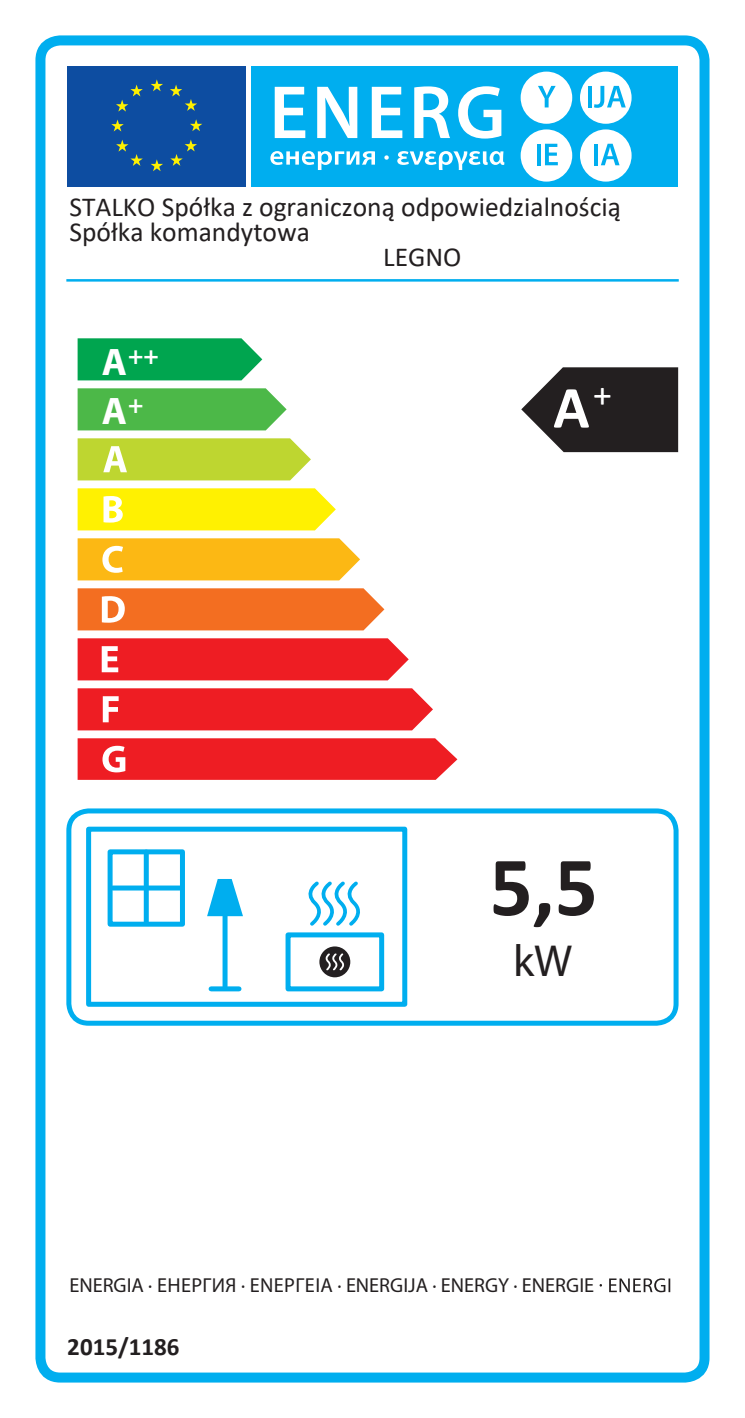
<style>
.page{position:relative;width:745px;height:1418px;background:#fff}
.page>*{position:absolute;margin:0;border:0;box-sizing:border-box;transform-origin:0 0}
.t1{font:700 85px "Calibri";color:#231f20}
.t2{font:700 45px/55.5px "Calibri";color:#fff}
.t3{font:45px "Myriad Pro";color:#231f20}
.t4{font:700 38.5px "Myriad Pro";color:#fff}
.t5{font:27.5px/25px "Calibri";color:#231f20}
.t6{font:700 25.75px "Myriad Pro";color:#fff}
.t7{font:700 25px "Calibri";color:#231f20}
.t8{font:20.25px "Myriad Pro";color:#231f20}
.s1{font-size:38.5px}
.s2{font-family:"Calibri";font-size:60px}
</style>
<div class="page">
<div style="left:35px;top:35px;width:674px;height:1347px;border:10px solid #00aeef;border-radius:20px"></div>
<div style="left:67px;top:66px;width:178px;height:120px;background:#0d4da1"></div>
<div style="left:251px;top:66px;width:426px;height:120px;background:#00aeef"></div>
<svg style="left:170px;top:85px;width:27px;height:26px"></svg>
<svg style="left:151px;top:79px;width:12px;height:12px"></svg>
<svg style="left:116px;top:85px;width:27px;height:27px"></svg>
<svg style="left:111px;top:120px;width:13px;height:11px"></svg>
<svg style="left:116px;top:140px;width:27px;height:26px"></svg>
<svg style="left:151px;top:159px;width:12px;height:12px"></svg>
<svg style="left:170px;top:140px;width:27px;height:26px"></svg>
<svg style="left:190px;top:119px;width:12px;height:12px"></svg>
<svg style="left:274px;top:87px;width:31px;height:51px"></svg>
<svg style="left:317px;top:87px;width:40px;height:51px"></svg>
<svg style="left:371px;top:87px;width:31px;height:51px"></svg>
<svg style="left:414px;top:86px;width:36px;height:52px"></svg>
<svg style="left:458px;top:86px;width:43px;height:53px"></svg>
<svg style="left:270px;top:151px;width:105px;height:19px"></svg>
<svg style="left:384px;top:155px;width:4px;height:5px"></svg>
<svg style="left:397px;top:151px;width:107px;height:19px"></svg>
<div style="left:520px;top:72px;width:52px;height:52px;background:#fff;border-radius:50%"></div>
<svg style="left:538px;top:86px;width:17px;height:21px"></svg>
<div style="left:579px;top:72px;width:52px;height:52px;background:#fff;border-radius:50%"></div>
<div style="left:520px;top:129px;width:52px;height:53px;background:#fff;border-radius:50%"></div>
<svg style="left:537px;top:144px;width:3px;height:21px"></svg>
<svg style="left:545px;top:144px;width:12px;height:21px"></svg>
<div style="left:579px;top:129px;width:52px;height:53px;background:#fff;border-radius:50%"></div>
<svg style="left:588px;top:86px;width:3px;height:21px"></svg>
<svg style="left:594px;top:86px;width:31px;height:22px"></svg>
<svg style="left:594px;top:144px;width:3px;height:21px"></svg>
<svg style="left:601px;top:144px;width:18px;height:21px"></svg>
<hr style="left:66px;top:279px;width:612px;height:2px;background:#00aeef">
<div style="left:66px;top:808px;width:612px;height:217px;border:5px solid #00aeef;border-radius:20px"></div>
<svg style="left:599px;top:1278px;width:70px;height:14px"></svg>
<div style="left:78px;top:388px;width:208px;height:42px;background:#4cb848"></div>
<svg style="left:78px;top:338px;width:184px;height:42px;background:#0faa59"></svg>
<svg style="left:78px;top:438px;width:233px;height:42px;background:#c3d941"></svg>
<svg style="left:78px;top:488px;width:257px;height:42px;background:#fff214"></svg>
<svg style="left:78px;top:538px;width:282px;height:42px;background:#fcbc22"></svg>
<svg style="left:78px;top:588px;width:306px;height:42px;background:#f3772f"></svg>
<svg style="left:78px;top:638px;width:330px;height:42px;background:#ee292f"></svg>
<svg style="left:78px;top:688px;width:354px;height:42px;background:#ee272d"></svg>
<svg style="left:78px;top:738px;width:379px;height:41px;background:#ee292f"></svg>
<div style="left:107px;top:849px;width:78px;height:77px;border:5px solid #00aeef"></div>
<div style="left:144px;top:852px;width:5px;height:70px;background:#00aeef"></div>
<div style="left:113px;top:885px;width:67px;height:5px;background:#00aeef"></div>
<div style="left:211px;top:986px;width:28px;height:5px;background:#00aeef"></div>
<div style="left:222px;top:916px;width:5px;height:70px;background:#00aeef"></div>
<svg style="left:207px;top:879px;width:36px;height:37px"></svg>
<div style="left:285px;top:932px;width:99px;height:59px;border:5px solid #00aeef"></div>
<div style="left:86px;top:826px;width:321px;height:180px;border:5px solid #00aeef"></div>
<svg style="left:308px;top:881px;width:52px;height:45px"></svg>
<div style="left:319px;top:946px;width:31px;height:31px;background:#231f20;border-radius:50%"></div>
<svg style="left:325px;top:952px;width:23px;height:19px"></svg>
<svg style="left:521px;top:367px;width:156px;height:85px;background:#433f40"></svg>
<p class="t5" style="left:69px;top:193px;width:552px">STALKO Spółka z ograniczoną odpowiedzialnością<br>Spółka komandytowa</p>
<p class="t5" style="left:383px;top:243px;width:80px">LEGNO</p>
<h2 class="t2" style="left:100px;top:333px;width:42px">A<sup>+<br></sup>A</h2>
<p class="t6" style="left:102px;top:338px;width:58px"><span class="s1">A</span>++</p>
<h3 class="t4" style="left:102px;top:386px;width:43px">A<sup>+</sup></h3>
<h3 class="t4" style="left:553px;top:386px;width:38px">A<span class="s2">A</span></h3>
<p class="t6" style="left:581px;top:390px;width:31px">+<sup>+</sup></p>
<h1 class="t1" style="left:489px;top:826px;width:110px">5,5</h1>
<h2 class="t3" style="left:513px;top:933px;width:61px">kW</h2>
<p class="t8" style="left:69px;top:1272px;width:526px">ENERGIA · ЕНЕРГИЯ · ΕΝΕΡΓΕΙΑ · ENERGIJA · ENERGY · ENERGIE</p>
<p class="t7" style="left:67px;top:1328px;width:114px">2015/1186</p>
</div>
